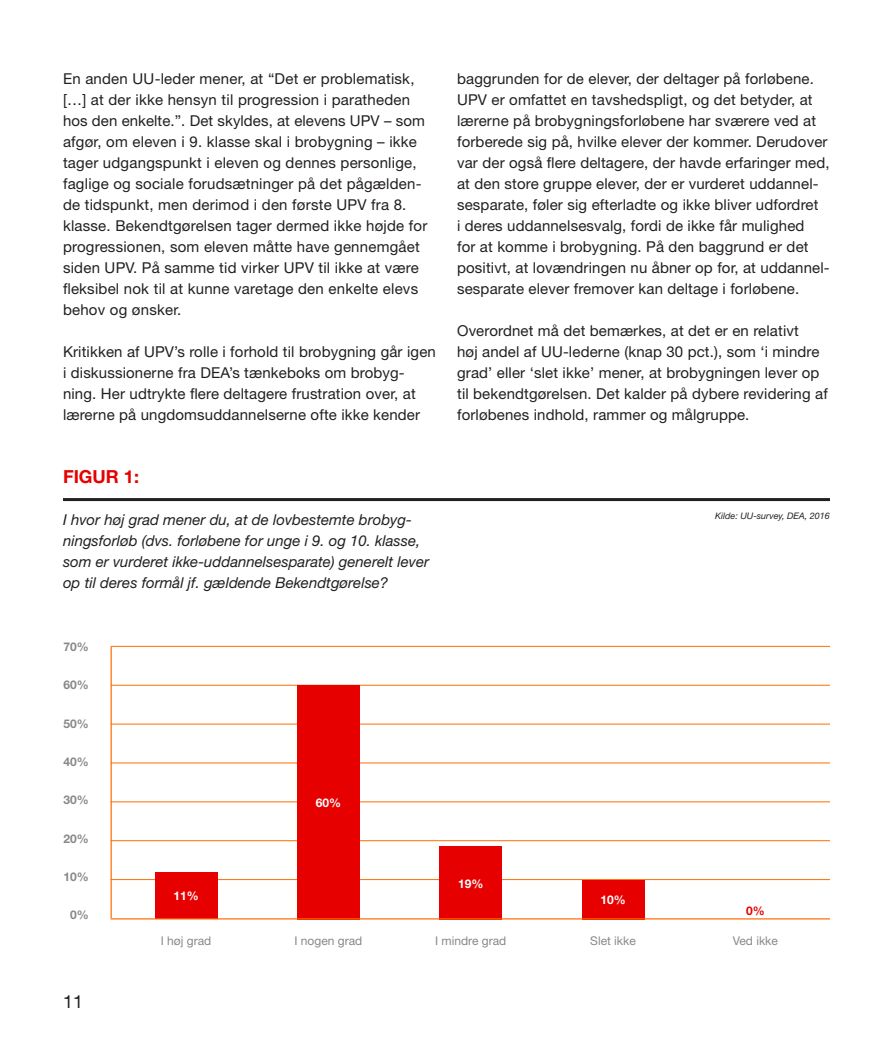
<style>
.page{position:relative;width:893px;height:1063px;background:#fff}
.page>*{position:absolute;margin:0;border:0;box-sizing:border-box;transform-origin:0 0}
.t1{font:700 18px "Helvetica Neue LT";color:#e70000}
.t2{font:18px "Helvetica Neue LT";color:#231f20}
.t3{font:15px/21px "Helvetica Neue LT";letter-spacing:.01em;color:#231f20}
.t4{font:italic 15px/21px "Helvetica Neue LT";color:#231f20}
.t5{font:12px "Helvetica Neue LT";color:#888}
.t6{font:700 12px "Helvetica Neue LT";color:#888}
.t7{font:700 12px "Helvetica Neue LT";color:#fff}
.t8{font:700 12px "Helvetica Neue LT";color:#e70000}
.t9{font:italic 9px "Helvetica Neue LT";color:#231f20}
</style>
<div class="page">
<hr style="left:63px;top:498px;width:767px;height:3px;background:#231f20">
<hr style="left:111px;top:802px;width:719px;height:1px;background:#ff6c00">
<hr style="left:111px;top:724px;width:719px;height:1px;background:#ff6c00">
<hr style="left:111px;top:879px;width:719px;height:1px;background:#ff6c00">
<hr style="left:111px;top:685px;width:719px;height:1px;background:#ff6c00">
<hr style="left:111px;top:840px;width:719px;height:1px;background:#ff6c00">
<hr style="left:111px;top:763px;width:719px;height:1px;background:#ff6c00">
<hr style="left:111px;top:646px;width:719px;height:1px;background:#ff6c00">
<hr style="left:111px;top:646px;width:1px;height:272px;background:#ff6c00">
<div style="left:155px;top:872px;width:62px;height:46px;background:#e70000"></div>
<div style="left:582px;top:880px;width:62px;height:40px;background:#e70000"></div>
<div style="left:439px;top:846px;width:63px;height:74px;background:#e70000"></div>
<div style="left:297px;top:685px;width:63px;height:235px;background:#e70000"></div>
<hr style="left:111px;top:918px;width:719px;height:2px;background:#ff6c00">
<p class="t3" style="left:63px;top:68px;width:366px">En anden UU-leder mener, at “Det er problematisk, […] at der ikke hensyn til progression i paratheden hos den enkelte.”. Det skyldes, at elevens UPV – som afgør, om eleven i 9. klasse skal i brobygning – ikke tager udgangspunkt i eleven og dennes personlige, faglige og sociale forudsætninger på det pågælden&shy;de tidspunkt, men derimod i den første UPV fra 8. klasse. Bekendtgørelsen tager dermed ikke højde for progressionen, som eleven måtte have gennemgået siden UPV. På samme tid virker UPV til ikke at være fleksibel nok til at kunne varetage den enkelte elevs behov og ønsker.</p>
<p class="t3" style="left:63px;top:341px;width:374px">Kritikken af UPV’s rolle i forhold til brobygning går igen i diskussionerne fra DEA’s tænkeboks om brobyg&shy;ning. Her udtrykte flere deltagere frustration over, at lærerne på ungdomsuddannelserne ofte ikke kender</p>
<p class="t1" style="left:63px;top:465px;width:77px">FIGUR 1:</p>
<p class="t4" style="left:63px;top:509px;width:368px">I hvor høj grad mener du, at de lovbestemte brobyg&shy;ningsforløb (dvs. forløbene for unge i 9. og 10. klasse, som er vurderet ikke-uddannelsesparate) generelt lever op til deres formål jf. gældende Bekendtgørelse?</p>
<p class="t6" style="left:63px;top:639px;width:27px">70%</p>
<p class="t6" style="left:63px;top:678px;width:27px">60%</p>
<p class="t6" style="left:63px;top:716px;width:27px">50%</p>
<p class="t6" style="left:63px;top:754px;width:27px">40%</p>
<p class="t6" style="left:63px;top:793px;width:27px">30%</p>
<p class="t6" style="left:63px;top:831px;width:27px">20%</p>
<p class="t6" style="left:63px;top:869px;width:27px">10%</p>
<p class="t6" style="left:70px;top:908px;width:20px">0%</p>
<p class="t7" style="left:173px;top:888px;width:27px">11%</p>
<p class="t7" style="left:316px;top:795px;width:27px">60%</p>
<p class="t3" style="left:457px;top:68px;width:374px">baggrunden for de elever, der deltager på forløbene.<br>UPV er omfattet en tavshedspligt, og det betyder, at lærerne på brobygningsforløbene har sværere ved at forberede sig på, hvilke elever der kommer. Derudover var der også flere deltagere, der havde erfaringer med, at den store gruppe elever, der er vurderet uddannel&shy;sesparate, føler sig efterladte og ikke bliver udfordret<br>i deres uddannelsesvalg, fordi de ikke får mulighed<br>for at komme i brobygning. På den baggrund er det positivt, at lovændringen nu åbner op for, at uddannel&shy;sesparate elever fremover kan deltage i forløbene.</p>
<p class="t3" style="left:457px;top:320px;width:372px">Overordnet må det bemærkes, at det er en relativt<br>høj andel af UU-lederne (knap 30 pct.), som ‘i mindre grad’ eller ‘slet ikke’ mener, at brobygningen lever op til bekendtgørelsen. Det kalder på dybere revidering af forløbenes indhold, rammer og målgruppe.</p>
<p class="t9" style="left:715px;top:510px;width:116px">Kilde: UU-survey, DEA, 2016</p>
<p class="t7" style="left:458px;top:876px;width:27px">19%</p>
<p class="t7" style="left:600px;top:893px;width:27px">10%</p>
<p class="t8" style="left:746px;top:903px;width:20px">0%</p>
<p class="t2" style="left:63px;top:991px;width:22px">11</p>
<p class="t5" style="left:161px;top:934px;width:52px">I høj grad</p>
<p class="t5" style="left:294px;top:934px;width:69px">I nogen grad</p>
<p class="t5" style="left:435px;top:934px;width:73px">I mindre grad</p>
<p class="t5" style="left:590px;top:934px;width:47px">Slet ikke</p>
<p class="t5" style="left:733px;top:934px;width:47px">Ved ikke</p>
</div>
